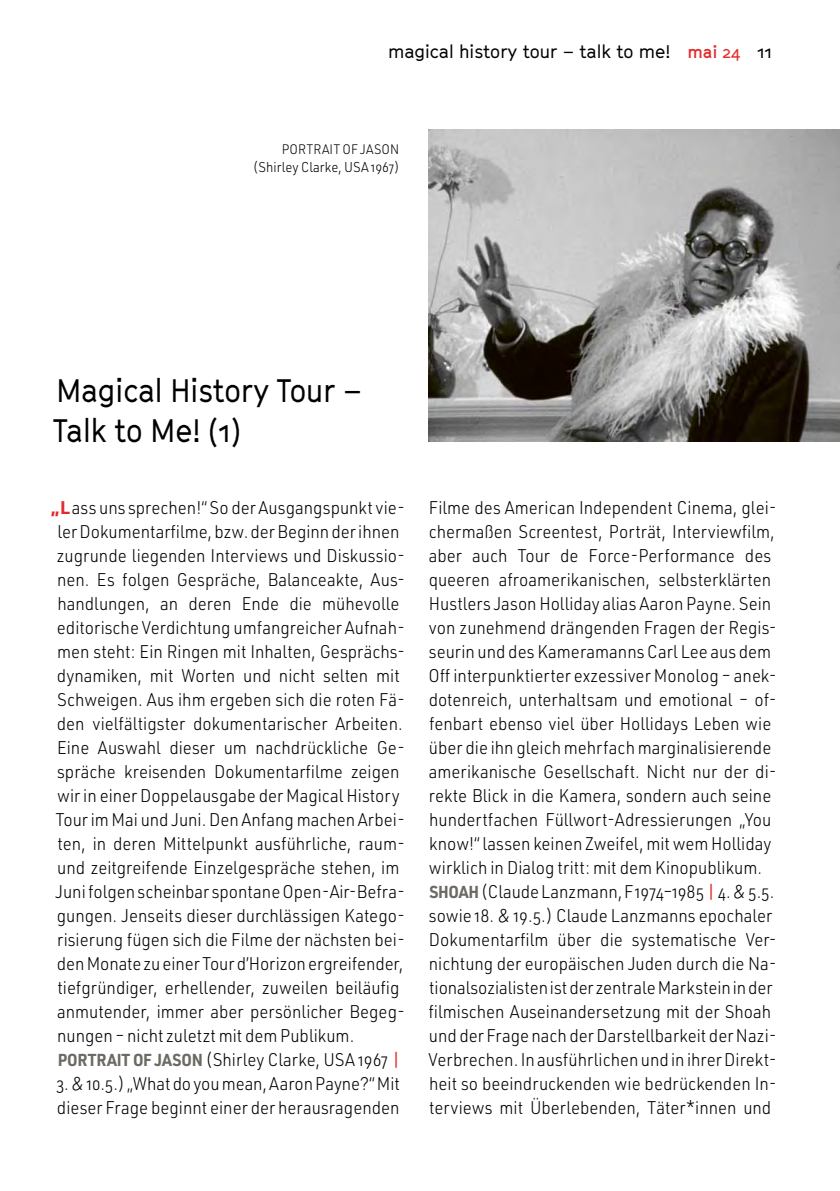
<style>
.page{position:relative;width:840px;height:1191px;background:#fff}
.page>*{position:absolute;margin:0;border:0;box-sizing:border-box;transform-origin:0 0}
.Ü_unhierarchisch{font:32px/40px "GT Cinetype";color:#000;scale:.93 1}
.Brot_1a{font:300 18px/24px "URWDIN";color:#000;scale:.92 1}
.Brot_2{font:300 18px/24px "URWDIN";color:#000;scale:.92 1}
.Brot_2_60_70_80{font:300 18px/24px "URWDIN";color:#000;scale:.92 1}
.t1{font:18px "GT Cinetype";color:#000}
.BU{font:300 14px "URWDIN";color:#000;scale:.92 1}
.BU-2{font:300 13.6px "URWDIN";letter-spacing:.015em;color:#000;scale:.93 1}
.s1{font-weight:700;font-size:17px;color:#e42b2c}
.s2{font-size:17px;color:#e42b2c}
.s3{font-weight:700;color:#e42b2c}
.s4{font-weight:700;font-size:17px;color:#6c6a63}
.s5{font-family:"URWDIN Cond";font-weight:400;color:#e42b2c}
</style>
<div class="page">
<img style="left:428px;top:130px;width:411px;height:312px">
<p class="t1" style="left:388px;top:41px;width:385px">magical history tour – talk to me! <span class="s1">mai</span> <span class="s2">24</span> 11</p>
<p class="BU-2" style="left:281px;top:140px;width:127px">PORTRAIT OF JASON</p>
<p class="BU" style="left:253px;top:158px;width:161px">(Shirley Clarke, USA 1967)</p>
<h1 class="Ü_unhierarchisch" style="left:53px;top:370px;width:334px">Magical History Tour –<br>Talk to Me! (1)</h1>
<p class="Brot_1a" style="left:51px;top:495px;width:386px"><span class="s3">„L</span>ass uns sprechen!“ So der Ausgangspunkt vie&shy;ler Dokumentarfilme, bzw. der Beginn der ihnen zugrunde liegenden Interviews und Diskussio&shy;nen. Es folgen Gespräche, Balanceakte, Aus&shy;handlungen, an deren Ende die mühevolle editorische Verdichtung umfangreicher Aufnah&shy;men steht: Ein Ringen mit Inhalten, Gesprächs&shy;dynamiken, mit Worten und nicht selten mit Schweigen. Aus ihm ergeben sich die roten Fä&shy;den vielfältigster dokumentarischer Arbeiten.<br>Eine Auswahl dieser um nachdrückliche Ge&shy;spräche kreisenden Dokumentarfilme zeigen wir in einer Doppelausgabe der Magical History Tour im Mai und Juni. Den Anfang machen Arbei&shy;ten, in deren Mittelpunkt ausführliche, raum&shy;und zeitgreifende Einzelgespräche stehen, im Juni folgen scheinbar spontane Open-Air- Befra&shy;gungen. Jenseits dieser durchlässigen Katego&shy;risierung fügen sich die Filme der nächsten bei&shy;den Monate zu einer Tour d’Horizon ergreifender, tiefgründiger, erhellender, zuweilen beiläufig anmutender, immer aber persönlicher Begeg&shy;nungen – nicht zuletzt mit dem Publikum.</p>
<p class="Brot_2" style="left:58px;top:1047px;width:374px"><span class="s4">PORTRAIT OF JASON</span> (Shirley Clarke, USA 1967 <span class="s5">|</span></p>
<p class="Brot_2" style="left:56px;top:1071px;width:375px">3. &amp; 10.5.) „What do you mean, Aaron Payne?“ Mit dieser Frage beginnt einer der herausragenden</p>
<p class="Brot_2" style="left:428px;top:495px;width:379px">Filme des American Independent Cinema, glei&shy;chermaßen Screentest, Porträt, Interviewfilm, aber auch Tour de Force- Performance des queeren afroamerikanischen, selbsterklärten Hustlers Jason Holliday alias Aaron Payne. Sein von zunehmend drängenden Fragen der Regis&shy;seurin und des Kameramanns Carl Lee aus dem Off interpunktierter exzessiver Monolog – anek&shy;dotenreich, unterhaltsam und emotional – of&shy;fenbart ebenso viel über Hollidays Leben wie über die ihn gleich mehrfach marginalisierende amerikanische Gesellschaft. Nicht nur der di&shy;rekte Blick in die Kamera, sondern auch seine hundertfachen Füllwort-Adressierungen „You know!“ lassen keinen Zweifel, mit wem Holliday wirklich in Dialog tritt: mit dem Kinopublikum.</p>
<p class="Brot_2_60_70_80" style="left:428px;top:879px;width:380px"><span class="s4">SHOAH</span> (Claude Lanzmann, F 1974–1985 <span class="s5">|</span> 4. &amp; 5.5. sowie 18. &amp; 19.5.) Claude Lanzmanns epochaler Dokumentarfilm über die systematische Ver&shy;nichtung der europäischen Juden durch die Na&shy;tionalsozialisten ist der zentrale Markstein in der filmischen Auseinandersetzung mit der Shoah und der Frage nach der Darstellbarkeit der Nazi-Verbrechen. In ausführlichen und in ihrer Direkt&shy;heit so beeindruckenden wie bedrückenden In&shy;terviews mit Überlebenden, Täter*innen und</p>
</div>
